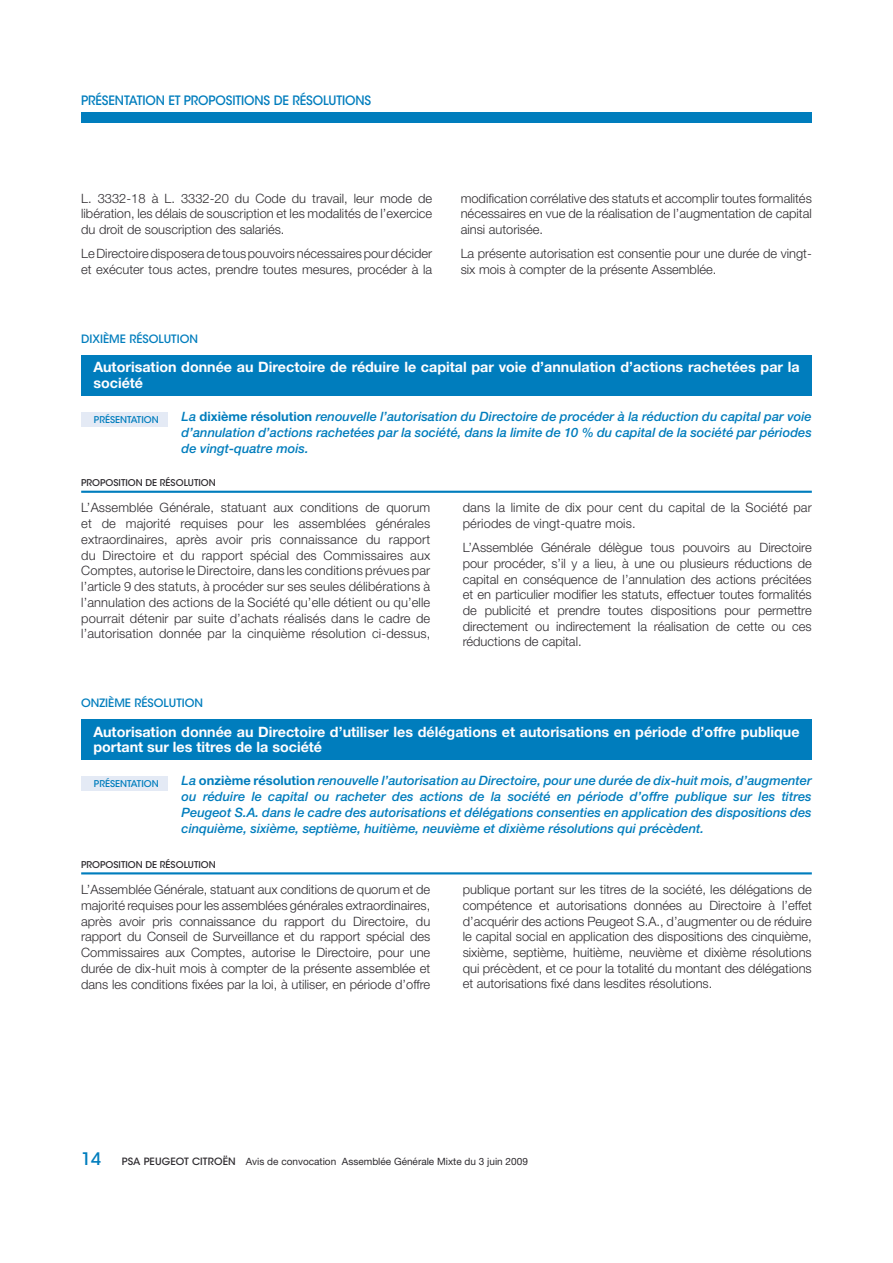
<style>
.page{position:relative;width:893px;height:1263px;background:#fff}
.page>*{position:absolute;margin:0;border:0;box-sizing:border-box;transform-origin:0 0}
.t1{font:700 14.25px/15.8px "Helvetica Neue LT Std";color:#fffeff}
.t2{font:300 12.9px/15.8px "Helvetica Neue LT Std";color:#2e2b2f;text-align:justify}
.t3{font:italic 500 12.9px/15.8px "Helvetica Neue LT Std";color:#007dbd;text-align:justify}
.t4{font:500 12.9px "ITC Avant Garde Std";letter-spacing:-.01em;color:#007dbd;scale:.95 1}
.t5{font:500 11.4px "ITC Avant Garde Std";color:#007dbd}
.t6{font:10.05px "Helvetica Neue LT Std";color:#2e2b2f}
.t7{font:500 9.3px "ITC Avant Garde Std";color:#2e2b2f}
.t8{font:500 9.3px "ITC Avant Garde Std";color:#007dbd}
.s1{font-weight:700;font-style:normal}
.s2{font-family:"ITC Avant Garde Std";font-weight:500;font-size:17.1px;color:#007dbd}
.s3{font-family:"ITC Avant Garde Std";font-weight:500}
</style>
<div class="page">
<div style="left:81px;top:412px;width:86px;height:15px;background:#e4eaf5"></div>
<div style="left:81px;top:776px;width:86px;height:15px;background:#e4eaf5"></div>
<hr style="left:81px;top:491px;width:730px;height:2px;background:#007dbd">
<hr style="left:81px;top:872px;width:730px;height:2px;background:#007dbd">
<div style="left:81px;top:355px;width:730px;height:40px;background:#007dbd"></div>
<div style="left:81px;top:719px;width:730px;height:41px;background:#007dbd"></div>
<div style="left:81px;top:112px;width:730px;height:10px;background:#007dbd"></div>
<p class="t4" style="left:81px;top:93px;width:307px">PRÉSENTATION ET PROPOSITIONS DE RÉSOLUTIONS</p>
<p class="t2" style="left:81px;top:191px;width:352px">L. 3332-18 à L. 3332-20 du Code du travail, leur mode de libération, les délais de souscription et les modalités de l’exercice du droit de souscription des salariés.</p>
<p class="t2" style="left:81px;top:247px;width:352px">Le Directoire disposera de tous pouvoirs nécessaires pour décider et exécuter tous actes, prendre toutes mesures, procéder à la</p>
<p class="t5" style="left:81px;top:333px;width:118px">DIXIÈME RÉSOLUTION</p>
<p class="t2" style="left:460px;top:191px;width:352px">modification corrélative des statuts et accomplir toutes formalités nécessaires en vue de la réalisation de l’augmentation de capital ainsi autorisée.</p>
<p class="t2" style="left:460px;top:247px;width:352px">La présente autorisation est consentie pour une durée de vingt&shy;six mois à compter de la présente Assemblée.</p>
<p class="t1" style="left:93px;top:360px;width:707px">Autorisation donnée au Directoire de réduire le capital par voie d’annulation d’actions rachetées par la société</p>
<p class="t8" style="left:94px;top:414px;width:66px">PRÉSENTATION</p>
<p class="t3" style="left:182px;top:410px;width:631px">La <span class="s1">dixième résolution</span> renouvelle l’autorisation du Directoire de procéder à la réduction du capital par voie d’annulation d’actions rachetées par la société, dans la limite de 10 % du capital de la société par périodes de vingt-quatre mois.</p>
<p class="t7" style="left:81px;top:477px;width:136px">PROPOSITION DE RÉSOLUTION</p>
<p class="t2" style="left:81px;top:501px;width:350px">L’Assemblée Générale, statuant aux conditions de quorum et de majorité requises pour les assemblées générales extraordinaires, après avoir pris connaissance du rapport du Directoire et du rapport spécial des Commissaires aux Comptes, autorise le Directoire, dans les conditions prévues par l’article 9 des statuts, à procéder sur ses seules délibérations à l’annulation des actions de la Société qu’elle détient ou qu’elle pourrait détenir par suite d’achats réalisés dans le cadre de l’autorisation donnée par la cinquième résolution ci-dessus,</p>
<p class="t2" style="left:462px;top:501px;width:350px">dans la limite de dix pour cent du capital de la Société par périodes de vingt-quatre mois.</p>
<p class="t2" style="left:462px;top:540px;width:350px">L’Assemblée Générale délègue tous pouvoirs au Directoire pour procéder, s’il y a lieu, à une ou plusieurs réductions de capital en conséquence de l’annulation des actions précitées et en particulier modifier les statuts, effectuer toutes formalités de publicité et prendre toutes dispositions pour permettre directement ou indirectement la réalisation de cette ou ces réductions de capital.</p>
<p class="t5" style="left:81px;top:697px;width:123px">ONZIÈME RÉSOLUTION</p>
<p class="t1" style="left:93px;top:725px;width:707px">Autorisation donnée au Directoire d’utiliser les délégations et autorisations en période d’offre publique portant sur les titres de la société</p>
<p class="t8" style="left:94px;top:778px;width:66px">PRÉSENTATION</p>
<p class="t3" style="left:182px;top:774px;width:631px">La <span class="s1">onzième résolution</span> renouvelle l’autorisation au Directoire, pour une durée de dix-huit mois, d’augmenter ou réduire le capital ou racheter des actions de la société en période d’offre publique sur les titres Peugeot S.A. dans le cadre des autorisations et délégations consenties en application des dispositions des cinquième, sixième, septième, huitième, neuvième et dixième résolutions qui précèdent.</p>
<p class="t7" style="left:81px;top:859px;width:136px">PROPOSITION DE RÉSOLUTION</p>
<p class="t2" style="left:81px;top:883px;width:350px">L’Assemblée Générale, statuant aux conditions de quorum et de majorité requises pour les assemblées générales extraordinaires, après avoir pris connaissance du rapport du Directoire, du rapport du Conseil de Surveillance et du rapport spécial des Commissaires aux Comptes, autorise le Directoire, pour une durée de dix-huit mois à compter de la présente assemblée et dans les conditions fixées par la loi, à utiliser, en période d’offre</p>
<p class="t2" style="left:462px;top:883px;width:350px">publique portant sur les titres de la société, les délégations de compétence et autorisations données au Directoire à l’effet d’acquérir des actions Peugeot S.A., d’augmenter ou de réduire le capital social en application des dispositions des cinquième, sixième, septième, huitième, neuvième et dixième résolutions qui précèdent, et ce pour la totalité du montant des délégations et autorisations fixé dans lesdites résolutions.</p>
<p class="t6" style="left:81px;top:1155px;width:448px"><span class="s2">14</span> <span class="s3">PSA PEUGEOT CITROËN</span> Avis de convocation Assemblée Générale Mixte du 3 juin 2009</p>
</div>
